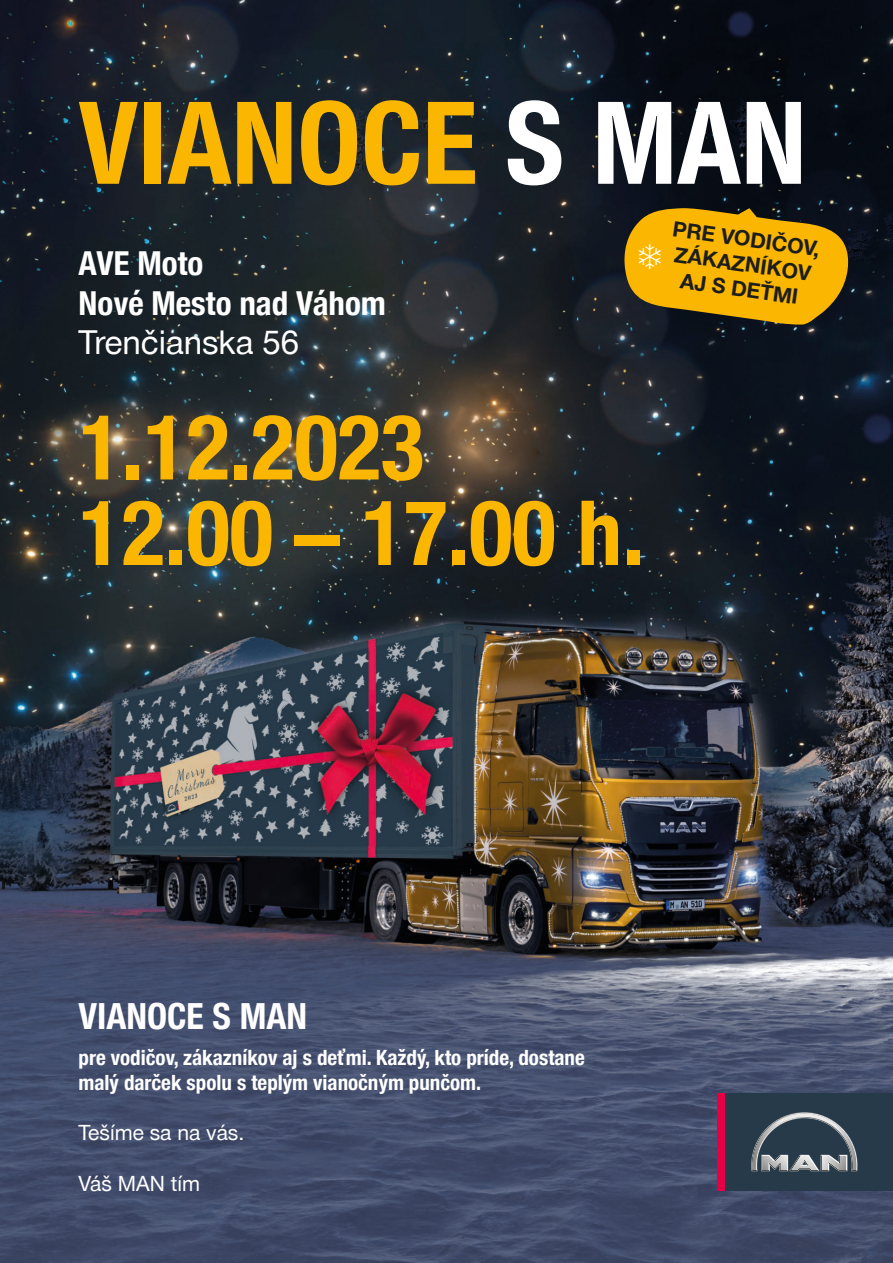
<style>
.page{position:relative;width:893px;height:1263px;background:#fff}
.page>*{position:absolute;margin:0;border:0;box-sizing:border-box;transform-origin:0 0}
.t1{font:700 114.6px "Man Global Pro Condensed";color:#fab600}
.t2{font:700 90px/85.5px "Man Global Pro Condensed";color:#fab600}
.t3{font:700 36px "Man Global Pro Condensed";color:#fff}
.t4{font:700 33px/39.6px "Man Global Pro Condensed";color:#fff}
.t5{font:33px "Man Global Pro";color:#fff}
.t6{font:700 21px/25.2px "Man Global Pro Condensed";color:#fff}
.t7{font:700 21px/25.2px "Man Global Pro";color:#1d1d1b;text-align:center}
.t8{font:21px "Man Global Pro";color:#fff}
.s1{color:#fff}
</style>
<div class="page">
<img style="left:0;top:0;width:893px;height:1263px">
<div style="left:717px;top:1093px;width:8px;height:98px;background:#e50046"></div>
<svg style="left:725px;top:1093px;width:166px;height:98px;background:#384a58"></svg>
<svg style="left:624px;top:208px;width:224px;height:117px;background:#c89306"></svg>
<h1 class="t1" style="left:79px;top:77px;width:730px">VIANOCE <span class="s1">S MAN</span></h1>
<p class="t7" style="left:675px;top:216px;width:150px;rotate:8deg">PRE VODIČOV,<br>ZÁKAZNÍKOV<br>AJ S DEŤMI</p>
<h3 class="t4" style="left:79px;top:244px;width:309px">AVE Moto<br>Nové Mesto nad Váhom</h3>
<h3 class="t5" style="left:79px;top:324px;width:222px">Trenčianska 56</h3>
<h2 class="t2" style="left:79px;top:406px;width:567px">1.12.2023<br>12.00 – 17.00 h.</h2>
<h3 class="t3" style="left:79px;top:995px;width:230px">VIANOCE S MAN</h3>
<p class="t6" style="left:79px;top:1045px;width:508px">pre vodičov, zákazníkov aj s deťmi. Každý, kto príde, dostane malý darček spolu s teplým vianočným punčom.</p>
<p class="t8" style="left:79px;top:1121px;width:167px">Tešíme sa na vás.</p>
<p class="t8" style="left:79px;top:1171px;width:123px">Váš MAN tím</p>
</div>
